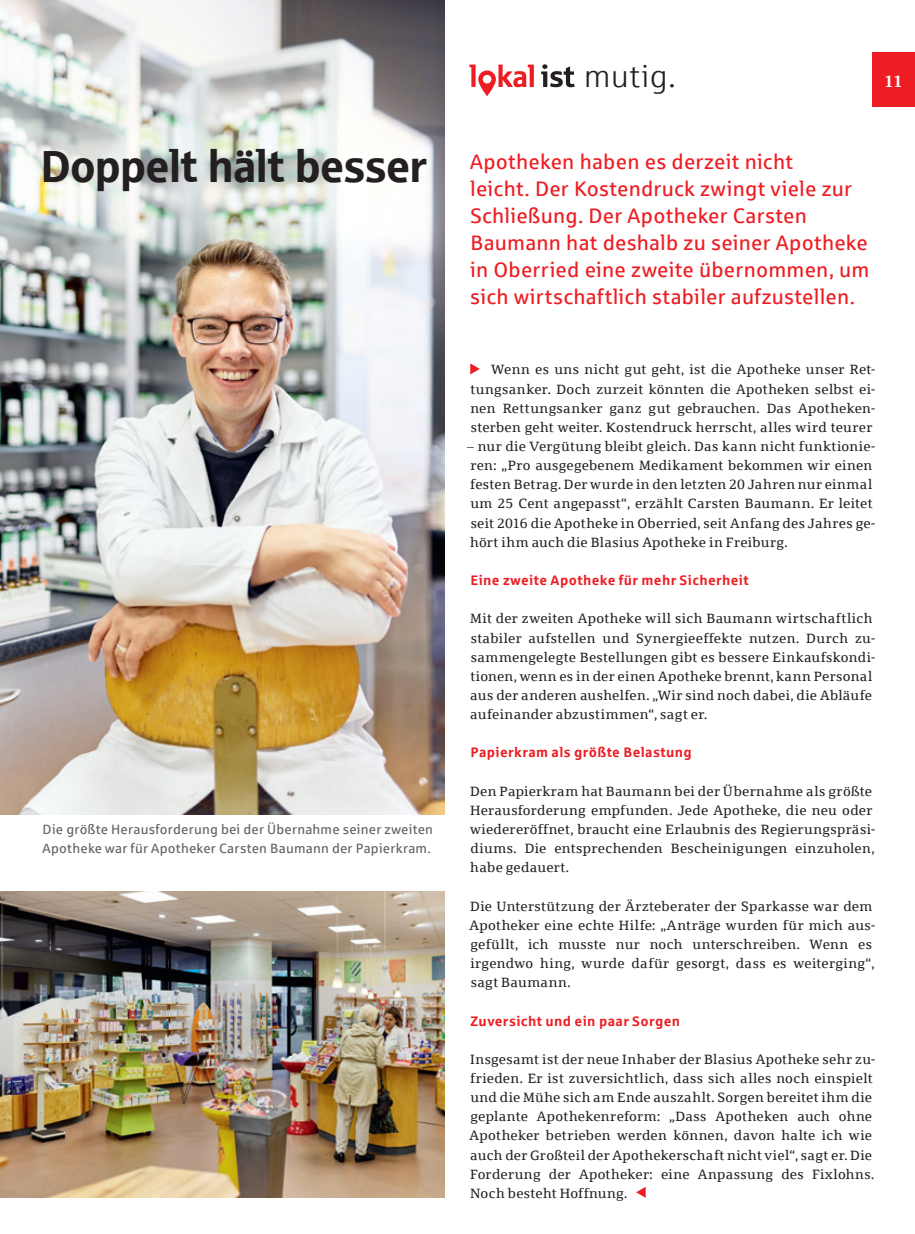
<style>
.page{position:relative;width:915px;height:1234px;background:#fff}
.page>*{position:absolute;margin:0;border:0;box-sizing:border-box;transform-origin:0 0}
._01_Headline{font:45px "Sparkasse Head";color:#231f20}
._01_Headline-2{font:31.5px "Sparkasse Lt";letter-spacing:.02em;color:#231f20}
.t1{font:21px/27px "Sparkasse Rg";letter-spacing:.01em;color:#ee1d23}
.t2{font:700 16.5px "Sparkasse Serif";color:#fff}
._02_ZwiTi{font:700 13.8px "Sparkasse Rg";letter-spacing:.025em;color:#ee1d23}
._02_Text_block{font:13.5px/19.2px "Sparkasse Serif";letter-spacing:.025em;color:#231f20}
._02_Bildlegende{font:13.5px/19.2px "Sparkasse Rg";letter-spacing:.015em;color:#636366}
</style>
<div class="page">
<img style="left:0;top:0;width:444px;height:814px">
<svg style="left:541px;top:64px;width:33px;height:23px"></svg>
<svg style="left:469px;top:64px;width:64px;height:32px"></svg>
<svg style="left:470px;top:363px;width:9px;height:11px"></svg>
<svg style="left:636px;top:1187px;width:9px;height:10px"></svg>
<img style="left:0;top:891px;width:444px;height:306px">
<div style="left:872px;top:52px;width:42px;height:54px;background:#ee1d23"></div>
<p class="_01_Headline" style="left:41px;top:137px;width:387px">Doppelt hält besser</p>
<p class="_02_Bildlegende" style="left:43px;top:819px;width:392px">Die größte Herausforderung bei der Übernahme seiner zweiten<br>Apotheke war für Apotheker Carsten Baumann der Papierkram.</p>
<p class="_01_Headline-2" style="left:584px;top:57px;width:93px">mutig.</p>
<p class="t2" style="left:884px;top:71px;width:20px">11</p>
<h3 class="t1" style="left:470px;top:148px;width:401px">Apotheken haben es derzeit nicht<br>leicht. Der Kostendruck zwingt viele zur Schließung. Der Apotheker Carsten Baumann hat deshalb zu seiner Apotheke in Oberried eine zweite übernommen, um sich wirtschaftlich stabiler aufzustellen.</h3>
<p class="_02_Text_block" style="left:470px;top:360px;width:406px;text-align:justify;text-indent:21px">Wenn es uns nicht gut geht, ist die Apotheke unser Ret&shy;tungsanker. Doch zurzeit könnten die Apotheken selbst ei&shy;nen Rettungsanker ganz gut gebrauchen. Das Apotheken&shy;sterben geht weiter. Kostendruck herrscht, alles wird teurer</p>
<p class="_02_Text_block" style="left:467px;top:436px;width:409px">– nur die Vergütung bleibt gleich. Das kann nicht funktionie&shy;ren: „Pro ausgegebenem Medikament bekommen wir einen festen Betrag. Der wurde in den letzten 20 Jahren nur einmal um 25 Cent angepasst“, erzählt Carsten Baumann. Er leitet seit 2016 die Apotheke in Oberried, seit Anfang des Jahres ge&shy;hört ihm auch die Blasius Apotheke in Freiburg.</p>
<p class="_02_ZwiTi" style="left:470px;top:571px;width:280px">Eine zweite Apotheke für mehr Sicherheit</p>
<p class="_02_Text_block" style="left:470px;top:608px;width:406px">Mit der zweiten Apotheke will sich Baumann wirtschaftlich stabiler aufstellen und Synergieeffekte nutzen. Durch zu&shy;sammengelegte Bestellungen gibt es bessere Einkaufskondi&shy;tionen, wenn es in der einen Apotheke brennt, kann Personal aus der anderen aushelfen. „Wir sind noch dabei, die Abläufe aufeinander abzustimmen“, sagt er.</p>
<p class="_02_ZwiTi" style="left:470px;top:743px;width:223px">Papierkram als größte Belastung</p>
<p class="_02_Text_block" style="left:470px;top:781px;width:406px">Den Papierkram hat Baumann bei der Übernahme als größte Herausforderung empfunden. Jede Apotheke, die neu oder wiedereröffnet, braucht eine Erlaubnis des Regierungspräsi&shy;diums. Die entsprechenden Bescheinigungen einzuholen, habe gedauert.</p>
<p class="_02_Text_block" style="left:469px;top:895px;width:407px">Die Unterstützung der Ärzteberater der Sparkasse war dem Apotheker eine echte Hilfe: „Anträge wurden für mich aus&shy;gefüllt, ich musste nur noch unterschreiben. Wenn es irgendwo hing, wurde dafür gesorgt, dass es weiterging“, sagt Baumann.</p>
<p class="_02_ZwiTi" style="left:470px;top:1011px;width:211px">Zuversicht und ein paar Sorgen</p>
<p class="_02_Text_block" style="left:469px;top:1048px;width:407px">Insgesamt ist der neue Inhaber der Blasius Apotheke sehr zu&shy;frieden. Er ist zuversichtlich, dass sich alles noch einspielt und die Mühe sich am Ende auszahlt. Sorgen bereitet ihm die geplante Apothekenreform: „Dass Apotheken auch ohne Apotheker betrieben werden können, davon halte ich wie auch der Großteil der Apothekerschaft nicht viel“, sagt er. Die Forderung der Apotheker: eine Anpassung des Fixlohns.<br>Noch besteht Hoffnung.</p>
</div>
